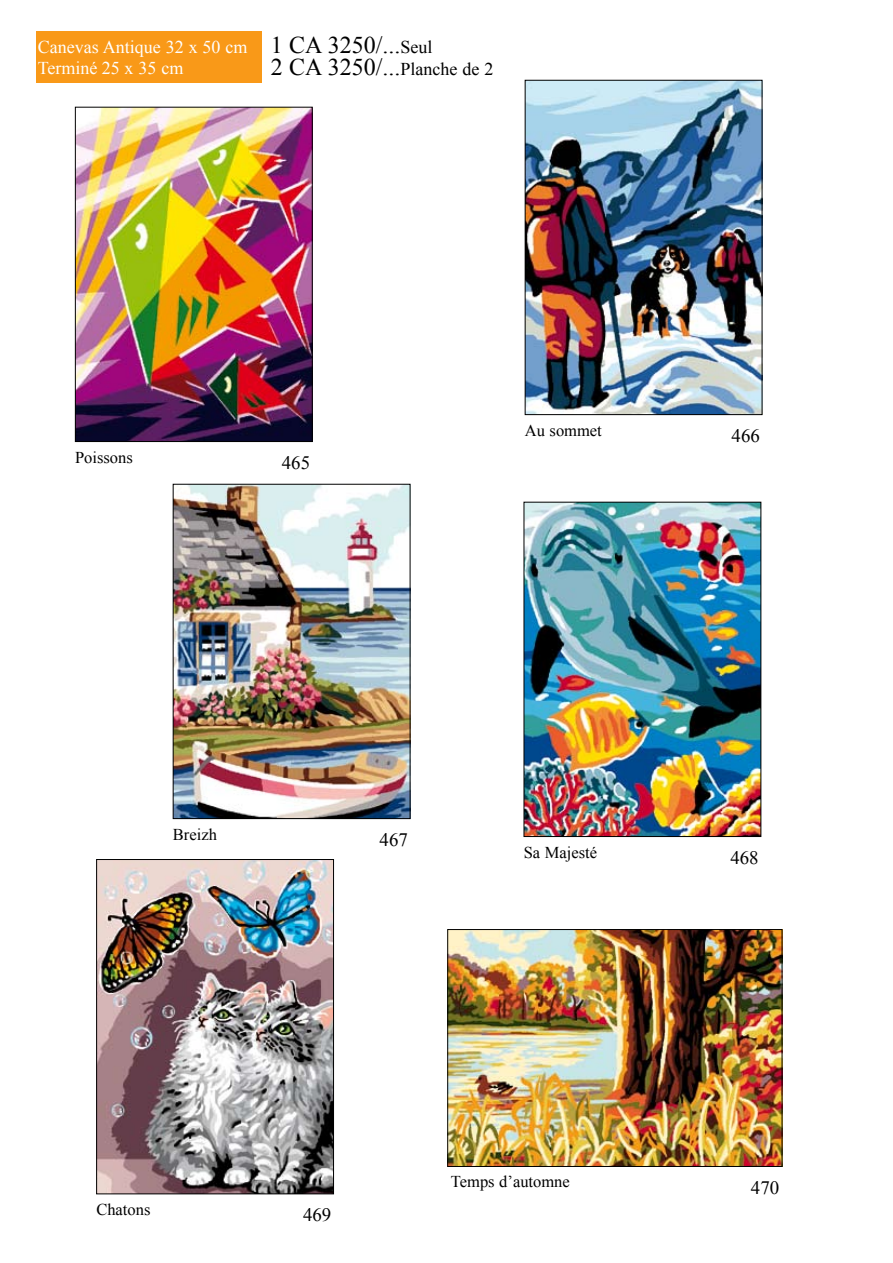
<style>
.page{position:relative;width:893px;height:1263px;background:#fff}
.page>*{position:absolute;margin:0;border:0;box-sizing:border-box;transform-origin:0 0}
.t1{font:24px/21.8px "Times New Roman";color:#000}
.t2{font:18.9px "Times New Roman";color:#000}
.t3{font:18px/21px "Times New Roman";color:#fff}
.t4{font:16.5px "Times New Roman";color:#000}
.s1{font-size:18px}
</style>
<div class="page">
<div style="left:36px;top:32px;width:226px;height:51px;background:#f99918"></div>
<img style="left:77px;top:109px;width:234px;height:331px">
<div style="left:75px;top:107px;width:238px;height:335px;border:1px solid #000"></div>
<img style="left:527px;top:82px;width:233px;height:331px">
<div style="left:525px;top:80px;width:237px;height:335px;border:1px solid #000"></div>
<img style="left:175px;top:486px;width:233px;height:331px">
<div style="left:173px;top:484px;width:237px;height:335px;border:1px solid #000"></div>
<img style="left:449px;top:931px;width:331px;height:234px">
<div style="left:447px;top:929px;width:335px;height:238px;border:1px solid #000"></div>
<img style="left:98px;top:861px;width:234px;height:331px">
<div style="left:96px;top:859px;width:238px;height:335px;border:1px solid #000"></div>
<img style="left:526px;top:504px;width:233px;height:331px">
<div style="left:524px;top:502px;width:237px;height:335px;border:1px solid #000"></div>
<p class="t3" style="left:38px;top:36px;width:211px">Canevas Antique 32 x 50 cm<br>Terminé 25 x 35 cm</p>
<h1 class="t1" style="left:271px;top:34px;width:224px">1 CA 3250/...<span class="s1">Seul<br></span>2 CA 3250/...<span class="s1">Planche de 2</span></h1>
<p class="t4" style="left:75px;top:446px;width:59px">Poissons</p>
<p class="t2" style="left:282px;top:449px;width:30px">465</p>
<p class="t4" style="left:525px;top:419px;width:78px">Au sommet</p>
<p class="t2" style="left:731px;top:423px;width:30px">466</p>
<p class="t4" style="left:173px;top:823px;width:45px">Breizh</p>
<p class="t2" style="left:380px;top:826px;width:30px">467</p>
<p class="t4" style="left:524px;top:841px;width:75px">Sa Majesté</p>
<p class="t2" style="left:730px;top:844px;width:30px">468</p>
<p class="t4" style="left:96px;top:1199px;width:56px">Chatons</p>
<p class="t2" style="left:303px;top:1202px;width:30px">469</p>
<p class="t4" style="left:451px;top:1171px;width:120px">Temps d’automne</p>
<p class="t2" style="left:751px;top:1174px;width:30px">470</p>
</div>
